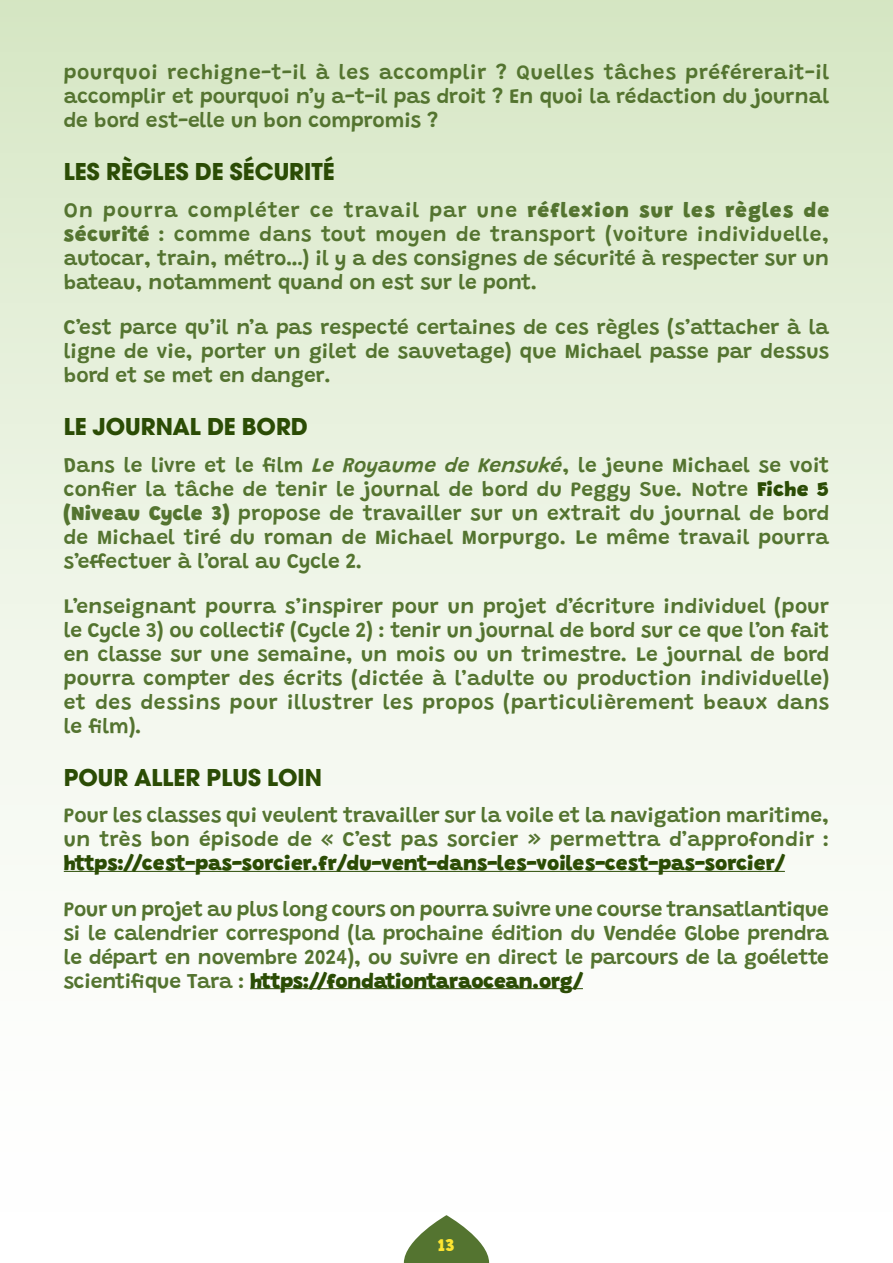
<style>
.page{position:relative;width:893px;height:1263px;background:#fff}
.page>*{position:absolute;margin:0;border:0;box-sizing:border-box;transform-origin:0 0}
.t1{font:700 25.5px "Avant Garde Md ITC";color:#2b4c05}
.t2{font:600 21px/24px "Grandstander";color:#547430;text-align:justify}
.t3{font:900 21px "Grandstander";color:#2b4c05}
.t4{font:900 18px "Grandstander";color:#ffe631}
.s1{font-weight:900}
.s2{font-style:italic}
.s3{font-weight:900;color:#2b4c05}
</style>
<div class="page">
<div style="left:0;top:0;width:893px;height:1263px;background:linear-gradient(to bottom,#d9e8c8,#fff)"></div>
<hr style="left:64px;top:871px;width:721px;height:1px;background:#2b4c05">
<hr style="left:250px;top:988px;width:333px;height:1px;background:#2b4c05">
<svg style="left:404px;top:1215px;width:85px;height:48px"></svg>
<p class="t2" style="left:64px;top:59px;width:767px">pourquoi rechigne-t-il à les accomplir ? Quelles tâches préférerait-il accomplir et pourquoi n’y a-t-il pas droit ? En quoi la rédaction du journal de bord est-elle un bon compromis ?</p>
<p class="t1" style="left:64px;top:156px;width:272px">LES RÈGLES DE SÉCURITÉ</p>
<p class="t2" style="left:64px;top:196px;width:767px">On pourra compléter ce travail par une <span class="s1">réflexion sur les règles de sécurité</span> : comme dans tout moyen de transport (voiture individuelle, autocar, train, métro…) il y a des consignes de sécurité à respecter sur un bateau, notamment quand on est sur le pont.</p>
<p class="t2" style="left:64px;top:313px;width:767px">C’est parce qu’il n’a pas respecté certaines de ces règles (s’attacher à la ligne de vie, porter un gilet de sauvetage) que Michael passe par dessus bord et se met en danger.</p>
<p class="t1" style="left:64px;top:411px;width:246px">LE JOURNAL DE BORD</p>
<p class="t2" style="left:64px;top:451px;width:767px">Dans le livre et le film <span class="s2">Le Royaume de Kensuké</span>, le jeune Michael se voit confier la tâche de tenir le journal de bord du Peggy Sue. Notre <span class="s3">Fiche 5 </span><span class="s1">(Niveau Cycle 3)</span> propose de travailler sur un extrait du journal de bord de Michael tiré du roman de Michael Morpurgo. Le même travail pourra s’effectuer à l’oral au Cycle 2.</p>
<p class="t2" style="left:64px;top:592px;width:767px">L’enseignant pourra s’inspirer pour un projet d’écriture individuel (pour le Cycle 3) ou collectif (Cycle 2) : tenir un journal de bord sur ce que l’on fait en classe sur une semaine, un mois ou un trimestre. Le journal de bord pourra compter des écrits (dictée à l’adulte ou production individuelle) et des dessins pour illustrer les propos (particulièrement beaux dans le film).</p>
<p class="t1" style="left:64px;top:761px;width:260px">POUR ALLER PLUS LOIN</p>
<p class="t2" style="left:64px;top:802px;width:767px">Pour les classes qui veulent travailler sur la voile et la navigation maritime, un très bon épisode de « C’est pas sorcier » permettra d’approfondir :</p>
<p class="t3" style="left:64px;top:847px;width:723px">https://cest-pas-sorcier.fr/du-vent-dans-les-voiles-cest-pas-sorcier/</p>
<p class="t2" style="left:64px;top:895px;width:767px">Pour un projet au plus long cours on pourra suivre une course transatlantique si le calendrier correspond (la prochaine édition du Vendée Globe prendra le départ en novembre 2024), ou suivre en direct le parcours de la goélette scientifique Tara : <span class="s3">https://fondationtaraocean.org/</span></p>
<p class="t4" style="left:438px;top:1231px;width:18px">13</p>
</div>
